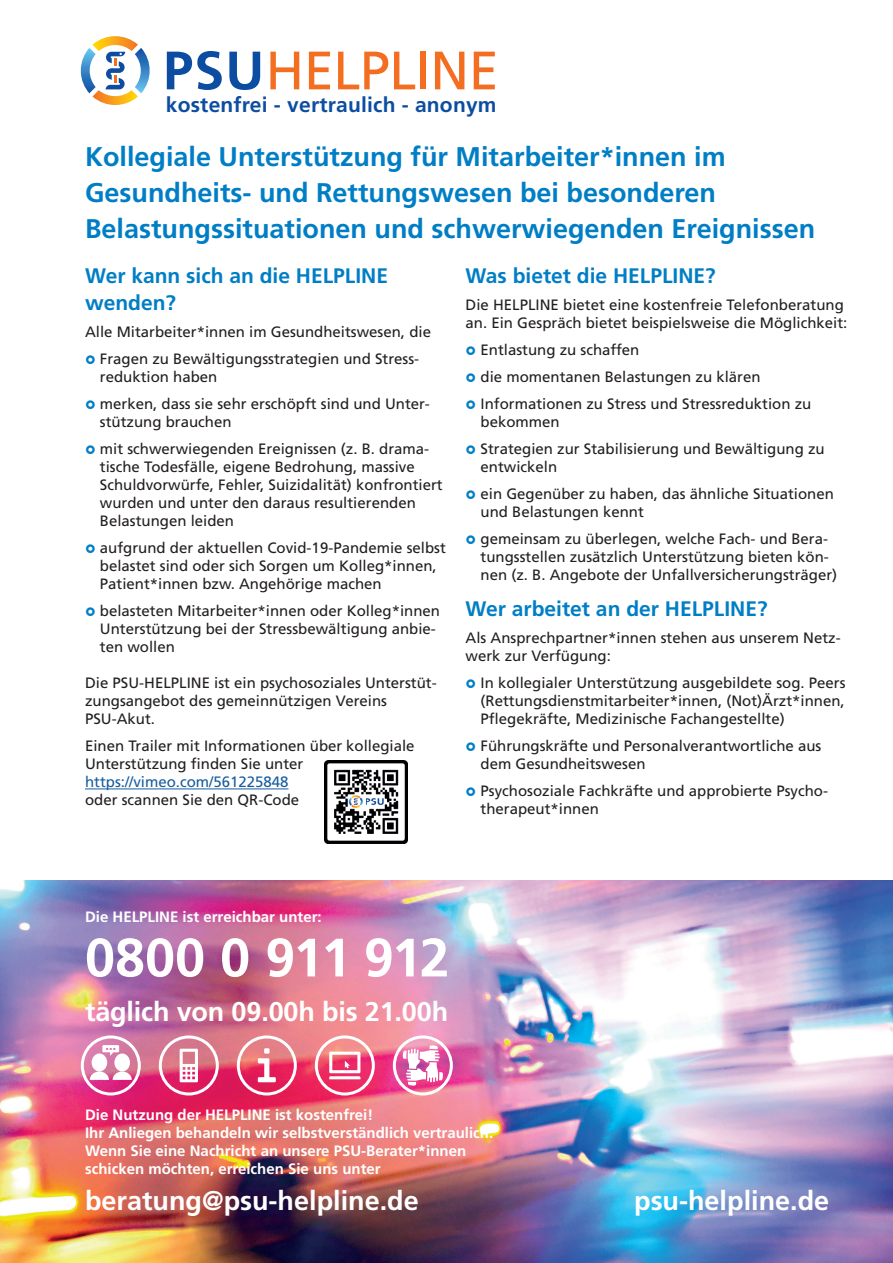
<style>
.page{position:relative;width:893px;height:1263px;background:#fff}
.page>*{position:absolute;margin:0;border:0;box-sizing:border-box;transform-origin:0 0}
.t1{font:700 54px "Frutiger LT Std";letter-spacing:-.04em;color:#fff}
.t2{font:700 27px/36px "Frutiger LT Std";color:#007ec5}
.t3{font:700 27px "Frutiger LT Std";color:#fff}
.t4{font:700 21px/27px "Frutiger LT Std";color:#007ec5}
.t5{font:700 21px "Frutiger LT Std";letter-spacing:.01em;color:#0d4da1}
.t6{font:15px/18px "Frutiger LT Std";color:#231f20}
.t7{font:700 15px/18px "Frutiger LT Std";color:#fff}
.t8{font:15px "Frutiger LT Std";color:#175d9e}
</style>
<div class="page">
<svg style="left:167px;top:51px;width:55px;height:39px"></svg>
<svg style="left:229px;top:52px;width:31px;height:38px"></svg>
<svg style="left:270px;top:52px;width:29px;height:37px"></svg>
<svg style="left:309px;top:52px;width:21px;height:37px"></svg>
<svg style="left:338px;top:52px;width:50px;height:37px"></svg>
<svg style="left:394px;top:52px;width:21px;height:37px"></svg>
<div style="left:420px;top:52px;width:6px;height:37px;background:#f36e21"></div>
<svg style="left:435px;top:52px;width:29px;height:37px"></svg>
<svg style="left:474px;top:52px;width:21px;height:37px"></svg>
<svg style="left:81px;top:36px;width:69px;height:69px"></svg>
<img style="left:0;top:880px;width:893px;height:383px">
<svg style="left:159px;top:1035px;width:60px;height:60px"></svg>
<svg style="left:315px;top:1035px;width:60px;height:60px"></svg>
<svg style="left:237px;top:1035px;width:60px;height:60px"></svg>
<svg style="left:81px;top:1035px;width:60px;height:60px"></svg>
<svg style="left:393px;top:1035px;width:60px;height:60px"></svg>
<hr style="left:85px;top:788px;width:203px;height:1px;background:#175d9e">
<img style="left:325px;top:760px;width:83px;height:83px">
<h3 class="t5" style="left:166px;top:93px;width:332px">kostenfrei - vertraulich - anonym</h3>
<h2 class="t2" style="left:85px;top:139px;width:732px">Kollegiale Unterstützung für Mitarbeiter*innen im<br>Gesundheits- und Rettungswesen bei besonderen<br>Belastungssituationen und schwerwiegenden Ereignissen</h2>
<h3 class="t4" style="left:85px;top:263px;width:305px">Wer kann sich an die HELPLINE wenden?</h3>
<p class="t6" style="left:85px;top:319px;width:347px;line-height:27px;text-align:center">Alle Mitarbeiter*innen im Gesundheitswesen, die<br>Fragen zu Bewältigungsstrategien und Stress-</p>
<p class="t6" style="left:100px;top:364px;width:331px;line-height:27px">reduktion haben<br>merken, dass sie sehr erschöpft sind und Unter-</p>
<p class="t6" style="left:100px;top:409px;width:331px;line-height:27px">stützung brauchen<br>mit schwerwiegenden Ereignissen (z. B. drama-</p>
<p class="t6" style="left:100px;top:458px;width:344px">tische Todesfälle, eigene Bedrohung, massive Schuld vorwürfe, Fehler, Suizidalität) konfrontiert wurden und unter den daraus resultierenden Belastungen leiden</p>
<p class="t6" style="left:100px;top:539px;width:347px">aufgrund der aktuellen Covid-19-Pandemie selbst belastet sind oder sich Sorgen um Kolleg*innen,<br>Patient*innen bzw. Angehörige machen</p>
<p class="t6" style="left:100px;top:602px;width:342px">belasteten Mitarbeiter*innen oder Kolleg*innen<br>Unterstützung bei der Stressbewältigung anbie&shy;ten wollen</p>
<p class="t6" style="left:85px;top:674px;width:353px">Die PSU-HELPLINE ist ein psychosoziales Unterstüt&shy;zungsangebot des gemeinnützigen Vereins<br>PSU-Akut.</p>
<p class="t6" style="left:85px;top:737px;width:331px">Einen Trailer mit Informationen über kollegiale<br>Unterstützung finden Sie unter</p>
<p class="t8" style="left:85px;top:773px;width:205px">https://vimeo.com/561225848</p>
<p class="t6" style="left:85px;top:791px;width:216px">oder scannen Sie den QR-Code</p>
<h3 class="t4" style="left:466px;top:263px;width:252px">Was bietet die HELPLINE?</h3>
<p class="t6" style="left:466px;top:296px;width:383px">Die HELPLINE bietet eine kostenfreie Telefonberatung an. Ein Gespräch bietet beispielsweise die Möglichkeit:</p>
<p class="t6" style="left:480px;top:337px;width:332px;line-height:27px">Entlastung zu schaffen<br>die momentanen Belastungen zu klären<br>Informationen zu Stress und Stressreduktion zu</p>
<p class="t6" style="left:480px;top:409px;width:346px;line-height:27px">bekommen<br>Strategien zur Stabilisierung und Bewältigung zu</p>
<p class="t6" style="left:480px;top:454px;width:355px;line-height:27px">entwickeln<br>ein Gegenüber zu haben, das ähnliche Situationen</p>
<p class="t6" style="left:480px;top:499px;width:349px;line-height:27px">und Belastungen kennt<br>gemeinsam zu überlegen, welche Fach- und Bera-</p>
<p class="t6" style="left:480px;top:548px;width:358px">tungsstellen zusätzlich Unterstützung bieten kön&shy;nen (z. B. Angebote der Unfallversicherungsträger)</p>
<h3 class="t4" style="left:466px;top:596px;width:303px">Wer arbeitet an der HELPLINE?</h3>
<p class="t6" style="left:466px;top:629px;width:377px">Als Ansprechpartner*innen stehen aus unserem Netz&shy;werk zur Verfügung:</p>
<p class="t6" style="left:480px;top:674px;width:367px;text-align:justify">In kollegialer Unterstützung ausgebildete sog. Peers (Rettungsdienstmitarbeiter*innen, (Not)Ärzt*innen, Pflegekräfte, Medizinische Fachangestellte)</p>
<p class="t6" style="left:480px;top:737px;width:342px">Führungskräfte und Personalverantwortliche aus dem Gesundheitswesen</p>
<p class="t6" style="left:480px;top:782px;width:349px">Psychosoziale Fachkräfte und approbierte Psycho&shy;therapeut*innen</p>
<p class="t7" style="left:85px;top:908px;width:238px">Die HELPLINE ist erreichbar unter:</p>
<h1 class="t1" style="left:85px;top:926px;width:366px">0800 0 911 912</h1>
<h2 class="t3" style="left:85px;top:996px;width:365px">täglich von 09.00h bis 21.00h</h2>
<p class="t7" style="left:85px;top:1106px;width:410px">Die Nutzung der HELPLINE ist kostenfrei!<br>Ihr Anliegen behandeln wir selbstver ständlich vertraulich.<br>Wenn Sie eine Nachricht an unsere PSU-Berater*innen schicken möchten, erreichen Sie uns unter</p>
<h2 class="t3" style="left:85px;top:1185px;width:335px">beratung@psu-helpline.de</h2>
<h2 class="t3" style="left:634px;top:1185px;width:197px">psu-helpline.de</h2>
</div>
